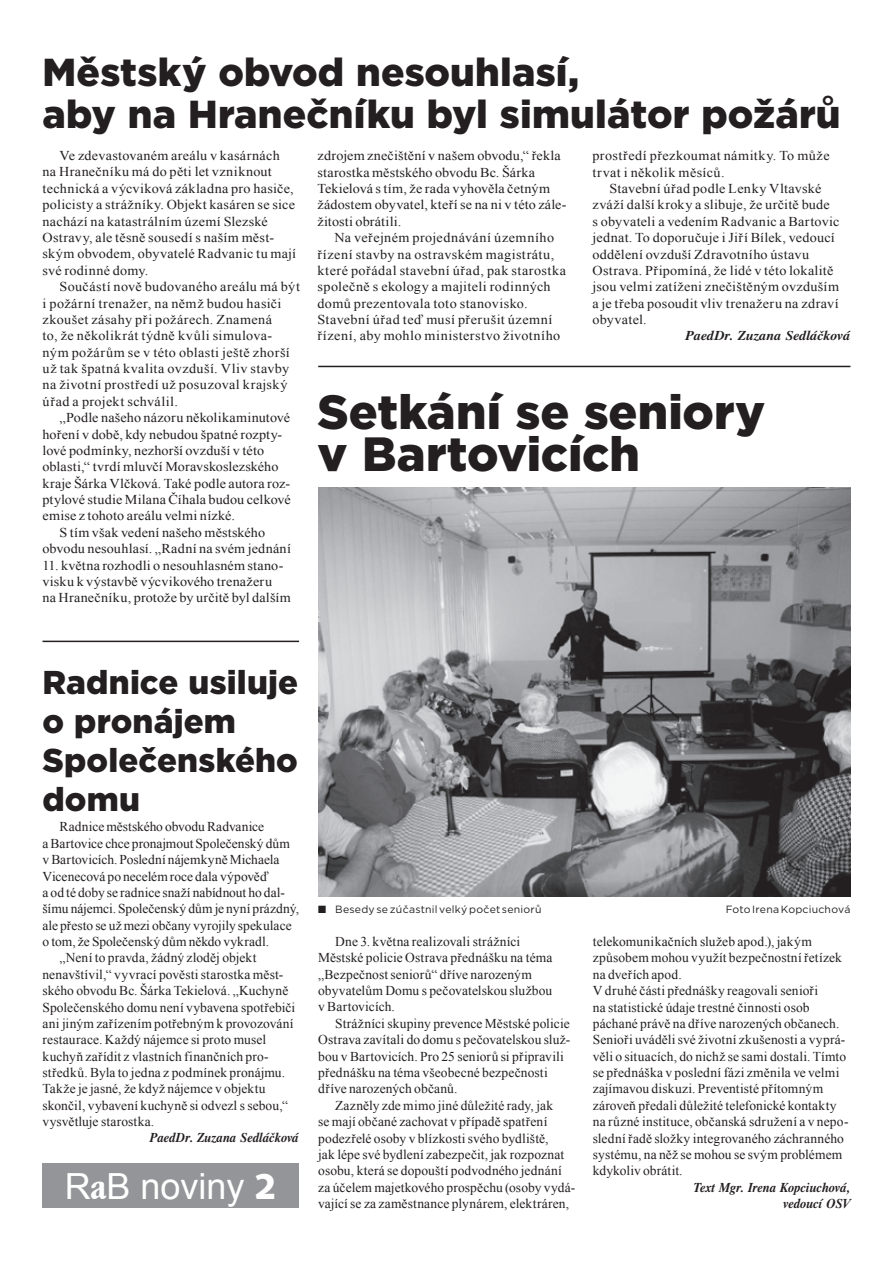
<style>
.page{position:relative;width:893px;height:1263px;background:#fff}
.page>*{position:absolute;margin:0;border:0;box-sizing:border-box;transform-origin:0 0}
.t1{font:900 48px/42px "Gotham";letter-spacing:-.005em;color:#231f20}
.t2{font:900 39px/42px "Gotham";letter-spacing:.005em;color:#231f20}
.t3{font:36px "Arial";color:#fff}
.t4{font:900 33px/39px "Gotham";letter-spacing:.005em;color:#231f20}
.t5{font:13.5px/16.4px "Times New Roman";letter-spacing:.015em;color:#231f20}
.t6{font:13.5px/16.4px "Times New Roman";letter-spacing:.015em;color:#231f20;scale:1.05 1}
.t7{font:italic 700 13.5px/16.4px "Dutch 801 Rm BTCE";letter-spacing:.005em;color:#231f20;text-align:right;scale:.95 1}
.t8{font:13.5px "Times New Roman";letter-spacing:-.005em;color:#231f20}
.t9{font:italic 700 13.5px "Dutch 801 Rm BTCE";letter-spacing:.005em;color:#231f20;scale:1.05 1}
.t10{font:10.5px "Gotham";letter-spacing:.02em;color:#231f20}
.s1{font-family:"Garamond IT Cby BT";font-weight:700;font-stretch:condensed}
.s2{font-family:"Humanist 531 BT Black A"}
.s3{font-family:"Dixieland Normal"}
</style>
<div class="page">
<div style="left:43px;top:1163px;width:256px;height:45px;background:#939598"></div>
<hr style="left:43px;top:641px;width:256px;height:1px;background:#231f20">
<img style="left:318px;top:487px;width:532px;height:410px">
<hr style="left:318px;top:366px;width:532px;height:1px;background:#231f20">
<h2 class="t2" style="left:43px;top:51px;width:800px">Městský obvod nesouhlasí,<br>aby na Hranečníku byl simulátor požárů</h2>
<p class="t6" style="left:43px;top:147px;width:243px;text-indent:17px">Ve zdevastovaném areálu v kasárnách na Hranečníku má do pěti let vzniknout technická a výcviková základna pro hasiče, policisty a strážníky. Objekt kasáren se sice nachází na katastrálním území Slezské Ostravy, ale těsně sousedí s naším měst&shy;ským obvodem, obyvatelé Radvanic tu mají své rodinné domy.</p>
<p class="t6" style="left:43px;top:278px;width:247px;text-indent:17px">Součástí nově budovaného areálu má být i požární trenažer, na němž budou hasiči zkoušet zásahy při požárech. Znamená<br>to, že několikrát týdně kvůli simulova&shy;ným požárům se v této oblasti ještě zhorší už tak špatná kvalita ovzduší. Vliv stavby na životní prostředí už posuzoval krajský úřad a projekt schválil.</p>
<p class="t6" style="left:60px;top:409px;width:221px">„Podle našeho názoru několikaminutové</p>
<p class="t6" style="left:43px;top:426px;width:230px">hoření v době, kdy nebudou špatné rozpty-</p>
<p class="t6" style="left:43px;top:442px;width:213px">lové podmínky, nezhorší ovzduší v této</p>
<p class="t6" style="left:43px;top:458px;width:226px">oblasti,“ tvrdí mluvčí Moravskoslezského</p>
<p class="t6" style="left:43px;top:475px;width:237px">kraje Šárka Vlčková. Také podle autora roz-</p>
<p class="t6" style="left:43px;top:491px;width:238px">ptylové studie Milana Číhala budou celkové</p>
<p class="t6" style="left:43px;top:507px;width:185px">emise z tohoto areálu velmi nízké.</p>
<p class="t6" style="left:60px;top:524px;width:197px">S tím však vedení našeho městského</p>
<p class="t6" style="left:43px;top:540px;width:238px">obvodu nesouhlasí. „Radní na svém jednání</p>
<p class="t6" style="left:43px;top:557px;width:238px">11. května rozhodli o nesouhlasném stano&shy;visku k výstavbě výcvikového trenažeru<br>na Hranečníku, protože by určitě byl dalším</p>
<p class="t6" style="left:317px;top:147px;width:239px">zdrojem znečištění v našem obvodu,“ řekla starostka městského obvodu Bc. Šárka Tekielová s tím, že rada vyhověla četným žádostem obyvatel, kteří se na ni v této zále&shy;žitosti obrátili.</p>
<p class="t6" style="left:317px;top:229px;width:238px;text-indent:17px">Na veřejném projednávání územního řízení stavby na ostravském magistrátu, které pořádal stavební úřad, pak starostka společně s ekology a majiteli rodinných domů prezentovala toto stanovisko.<br>Stavební úřad teď musí přerušit územní řízení, aby mohlo ministerstvo životního</p>
<p class="t6" style="left:592px;top:147px;width:227px">prostředí přezkoumat námitky. To může trvat i několik měsíců.</p>
<p class="t6" style="left:592px;top:180px;width:237px;text-indent:17px">Stavební úřad podle Lenky Vltavské zváží další kroky a slibuje, že určitě bude<br>s obyvateli a vedením Radvanic a Bartovic jednat. To doporučuje i Jiří Bílek, vedoucí oddělení ovzduší Zdravotního ústavu Ostrava. Připomíná, že lidé v této lokalitě jsou velmi zatíženi znečištěným ovzduším a je třeba posoudit vliv trenažeru na zdraví obyvatel.</p>
<p class="t9" style="left:686px;top:327px;width:158px">PaedDr. Zuzana Sedláčková</p>
<h1 class="t1" style="left:317px;top:391px;width:449px">Setkání se seniory v Bartovicích</h1>
<h3 class="t4" style="left:43px;top:662px;width:257px">Radnice usiluje o pronájem<br>Společenského domu</h3>
<p class="t5" style="left:60px;top:818px;width:206px">Radnice městského obvodu Radvanice</p>
<p class="t5" style="left:43px;top:835px;width:249px">a Bartovice chce pronajmout Společenský dům</p>
<p class="t8" style="left:43px;top:850px;width:239px">v Bartovicích. Poslední nájemkyně Michaela</p>
<p class="t5" style="left:43px;top:867px;width:228px">Vicenecová po necelém roce dala výpověď</p>
<p class="t5" style="left:43px;top:884px;width:244px">a od té doby se radnice snaží nabídnout ho dal-</p>
<p class="t5" style="left:43px;top:900px;width:258px">šímu nájemci. Společenský dům je nyní prázdný,</p>
<p class="t5" style="left:43px;top:917px;width:251px">ale přesto se užmezi občany vyrojily spekulace</p>
<p class="t5" style="left:43px;top:933px;width:228px">o tom, že Společenský dům někdo vykradl.</p>
<p class="t5" style="left:60px;top:949px;width:198px">„Není to pravda, žádný zloděj objekt</p>
<p class="t5" style="left:43px;top:966px;width:242px">nenavštívil,“ vyvrací pověsti starostka měst-</p>
<p class="t5" style="left:43px;top:982px;width:247px">ského obvodu Bc. Šárka Tekielová. „Kuchyně</p>
<p class="t5" style="left:43px;top:998px;width:254px">Společenského domu není vybavena spotřebiči</p>
<p class="t5" style="left:43px;top:1015px;width:253px">ani jiným zařízením potřebným k provozování</p>
<p class="t5" style="left:43px;top:1031px;width:225px">restaurace. Každý nájemce si proto musel</p>
<p class="t5" style="left:43px;top:1048px;width:228px">kuchyň zařídit z vlastních finančních pro-</p>
<p class="t5" style="left:43px;top:1064px;width:244px">středků. Byla to jedna z podmínek pronájmu.</p>
<p class="t5" style="left:43px;top:1080px;width:225px">Takže je jasné, že když nájemce v objektu</p>
<p class="t5" style="left:43px;top:1097px;width:247px">skončil, vybavení kuchyně si odvezl s sebou,“</p>
<p class="t5" style="left:43px;top:1113px;width:113px">vysvětluje starostka.</p>
<p class="t7" style="left:150px;top:1129px;width:158px">PaedDr. Zuzana Sedláčková</p>
<h3 class="t3" style="left:65px;top:1163px;width:214px">R<span class="s1">a</span>B noviny <span class="s2">2</span></h3>
<p class="t10" style="left:318px;top:903px;width:225px"><span class="s3">Q</span> Besedy se zúčastnil velký počet seniorů</p>
<p class="t10" style="left:726px;top:903px;width:126px">Foto Irena Kopciuchová</p>
<p class="t5" style="left:318px;top:933px;width:236px;text-indent:17px">Dne 3. května realizovali strážníci Městské policie Ostrava přednášku na téma „Bezpečnost seniorů“ dříve narozeným obyvatelům Domu s pečovatelskou službou v Bartovicích.</p>
<p class="t5" style="left:318px;top:1015px;width:254px;text-indent:17px">Strážníci skupiny prevence Městské policie Ostrava zavítali do domu s pečovatelskou služ&shy;bou v Bartovicích. Pro 25 seniorů si připravili přednášku na téma všeobecné bezpečnosti dříve narozených občanů.</p>
<p class="t5" style="left:318px;top:1097px;width:259px;text-indent:17px">Zazněly zde mimo jiné důležité rady, jak<br>se mají občané zachovat v případě spatření podezřelé osoby v blízkosti svého bydliště,<br>jak lépe své bydlení zabezpečit, jak rozpoznat osobu, která se dopouští podvodného jednání za účelem majetkového prospěchu (osoby vydá&shy;vající se za zaměstnance plynárem, elektráren,</p>
<p class="t5" style="left:593px;top:933px;width:257px">telekomunikačních služeb apod.), jakým způsobem mohou využít bezpečnostní řetízek na dveřích apod.<br>V druhé části přednášky reagovali senioři<br>na statistické údaje trestné činnosti osob páchané právě na dříve narozených občanech.<br>Senioři uváděli své životní zkušenosti a vyprá&shy;věli o situacích, do nichž se sami dostali. Tímto se přednáška v poslední fázi změnila ve velmi zajímavou diskuzi. Preventisté přítomným zároveň předali důležité telefonické kontakty na různé instituce, občanská sdružení a v nepo&shy;slední řadě složky integrovaného záchranného systému, na něž se mohou se svým problémem kdykoliv obrátit.</p>
<p class="t7" style="left:694px;top:1178px;width:167px">Text Mgr. Irena Kopciuchová, vedoucí OSV</p>
</div>
